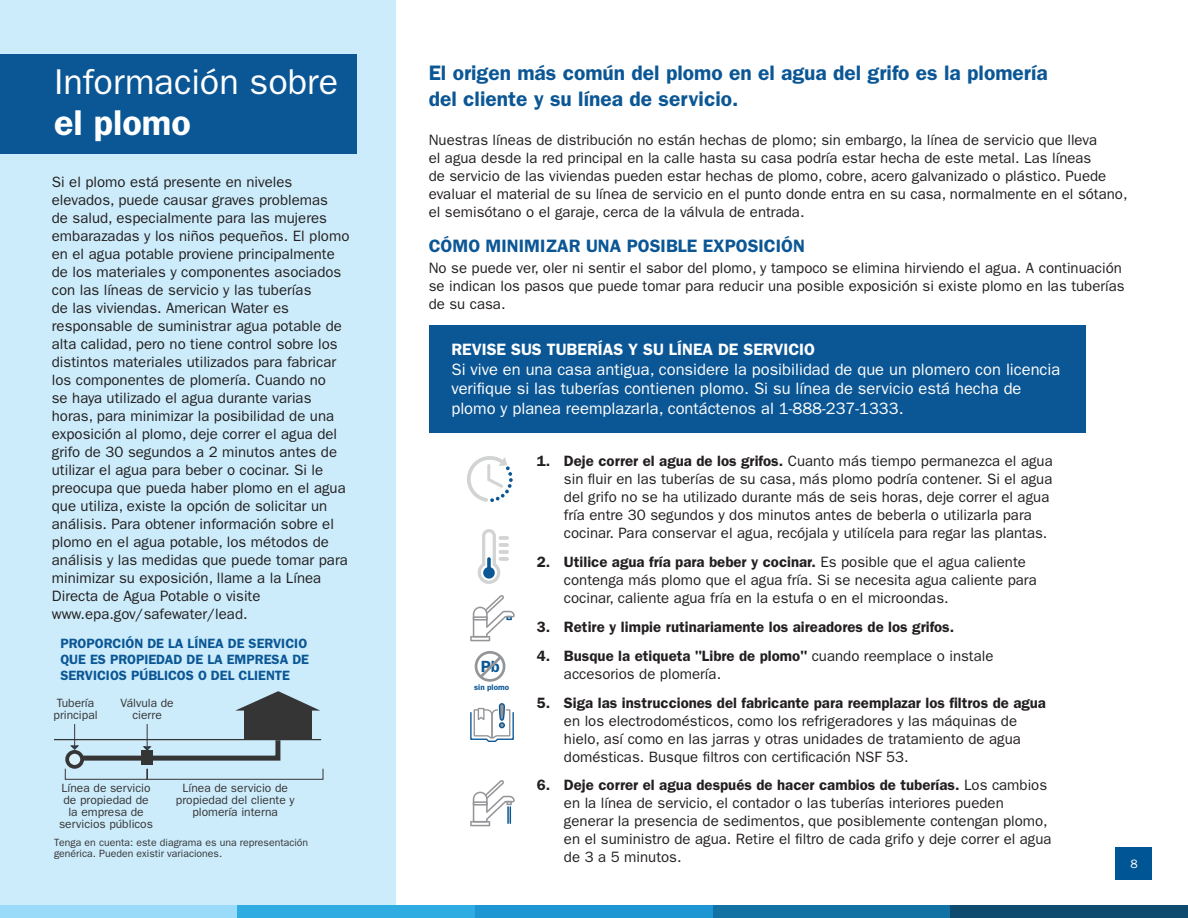
<style>
.page{position:relative;width:1188px;height:918px;background:#fff}
.page>*{position:absolute;margin:0;border:0;box-sizing:border-box;transform-origin:0 0}
.t1{font:36px "ITC Franklin Gothic Std";color:#fff}
.t2{font:600 36px "ITC Franklin Gothic Std";color:#fff}
.t3{font:600 21px/25.2px "ITC Franklin Gothic Std";color:#0b5795}
.t4{font:600 18px "ITC Franklin Gothic Std";color:#0b5795}
.t5{font:16.5px/19.8px "ITC Franklin Gothic Std";color:#fff}
.t6{font:600 16.5px "ITC Franklin Gothic Std";color:#fff}
.t7{font:600 16.2px "ITC Franklin Gothic Std";color:#0b5795}
.t8{font:15px/18px "ITC Franklin Gothic Std";color:#231f20}
.t9{font:600 15px "ITC Franklin Gothic Std";color:#231f20}
.t10{font:600 13.5px/16.2px "ITC Franklin Gothic Std";color:#0b5795}
.t11{font:12.15px "ITC Franklin Gothic Std";color:#fff}
.t12{font:12px/12px "ITC Franklin Gothic Std";color:#363536;text-align:center}
.t13{font:10.5px/10.6px "ITC Franklin Gothic Std";color:#363536}
.t14{font:600 8.1px "ITC Franklin Gothic Std";color:#0b5795}
.s1{font-weight:600}
</style>
<div class="page">
<div style="left:0;top:905px;width:238px;height:13px;background:#99dbf8"></div>
<div style="left:238px;top:905px;width:237px;height:13px;background:#2face2"></div>
<div style="left:475px;top:905px;width:238px;height:13px;background:#1e96d3"></div>
<div style="left:713px;top:905px;width:237px;height:13px;background:#1372a4"></div>
<div style="left:950px;top:905px;width:238px;height:13px;background:#0e4b6e"></div>
<div style="left:0;top:0;width:395px;height:905px;background:#ccecfb"></div>
<div style="left:244px;top:708px;width:68px;height:32px;background:#363536"></div>
<svg style="left:235px;top:691px;width:85px;height:20px"></svg>
<div style="left:65px;top:750px;width:19px;height:19px;border:4px solid #363536;border-radius:50%"></div>
<hr style="left:54px;top:739px;width:267px;height:1px;background:#363536">
<div style="left:141px;top:750px;width:12px;height:15px;background:#363536"></div>
<svg style="left:70px;top:724px;width:213px;height:39px"></svg>
<div style="left:65px;top:768px;width:82px;height:12px;border:1px solid #363536"></div>
<div style="left:147px;top:768px;width:176px;height:12px;border:1px solid #363536"></div>
<div style="left:0;top:54px;width:356px;height:99px;background:#0b5795"></div>
<div style="left:475px;top:651px;width:30px;height:31px;border:3px solid #939598;border-radius:50%"></div>
<svg style="left:476px;top:653px;width:28px;height:28px"></svg>
<svg style="left:467px;top:456px;width:46px;height:46px"></svg>
<div style="left:499px;top:536px;width:10px;height:4px;border:1px solid #d2d3d3"></div>
<div style="left:499px;top:543px;width:10px;height:4px;border:1px solid #d2d3d3"></div>
<div style="left:499px;top:550px;width:10px;height:4px;border:1px solid #d2d3d3"></div>
<svg style="left:477px;top:529px;width:31px;height:55px"></svg>
<div style="left:499px;top:557px;width:10px;height:4px;border:1px solid #d2d3d3"></div>
<svg style="left:470px;top:595px;width:45px;height:46px"></svg>
<svg style="left:470px;top:780px;width:45px;height:46px"></svg>
<svg style="left:470px;top:703px;width:44px;height:39px"></svg>
<div style="left:429px;top:325px;width:656px;height:108px;background:#0b5795"></div>
<div style="left:1116px;top:848px;width:36px;height:32px;background:#005594"></div>
<h1 class="t1" style="left:54px;top:62px;width:286px">Información sobre</h1>
<h1 class="t2" style="left:54px;top:101px;width:138px">el plomo</h1>
<p class="t8" style="left:52px;top:173px;width:299px">Si el plomo está presente en niveles elevados, puede causar graves problemas<br>de salud, especialmente para las mujeres embarazadas y los niños pequeños. El plomo en el agua potable proviene principalmente de los materiales y componentes asociados con las líneas de servicio y las tuberías<br>de las viviendas. American Water es responsable de suministrar agua potable de alta calidad, pero no tiene control sobre los distintos materiales utilizados para fabricar los componentes de plomería. Cuando no<br>se haya utilizado el agua durante varias horas, para minimizar la posibilidad de una exposición al plomo, deje correr el agua del grifo de 30 segundos a 2 minutos antes de utilizar el agua para beber o cocinar. Si le preocupa que pueda haber plomo en el agua que utiliza, existe la opción de solicitar un análisis. Para obtener información sobre el plomo en el agua potable, los métodos de análisis y las medidas que puede tomar para minimizar su exposición, llame a la Línea Directa de Agua Potable o visite www.epa.gov/safewater/lead.</p>
<p class="t10" style="left:60px;top:635px;width:250px">PROPORCIÓN DE LA LÍNEA DE SERVICIO<br>QUE ES PROPIEDAD DE LA EMPRESA DE<br>SERVICIOS PÚBLICOS O DEL CLIENTE</p>
<p class="t12" style="left:121px;top:697px;width:55px">Válvula de cierre</p>
<p class="t12" style="left:54px;top:697px;width:46px;text-align:left">Tubería principal</p>
<p class="t12" style="left:59px;top:782px;width:95px">Línea de servicio de propiedad de la empresa de servicios públicos</p>
<p class="t12" style="left:176px;top:782px;width:120px">Línea de servicio de propiedad del cliente y plomería interna</p>
<p class="t13" style="left:54px;top:838px;width:256px">Tenga en cuenta: este diagrama es una representación genérica. Pueden existir variaciones.</p>
<h2 class="t3" style="left:429px;top:61px;width:621px">El origen más común del plomo en el agua del grifo es la plomería del cliente y su línea de servicio.</h2>
<p class="t8" style="left:429px;top:131px;width:700px">Nuestras líneas de distribución no están hechas de plomo; sin embargo, la línea de servicio que lleva<br>el agua desde la red principal en la calle hasta su casa podría estar hecha de este metal. Las líneas<br>de servicio de las viviendas pueden estar hechas de plomo, cobre, acero galvanizado o plástico. Puede evaluar el material de su línea de servicio en el punto donde entra en su casa, normalmente en el sótano, el semisótano o el garaje, cerca de la válvula de entrada.</p>
<p class="t4" style="left:429px;top:235px;width:378px">CÓMO MINIMIZAR UNA POSIBLE EXPOSICIÓN</p>
<p class="t8" style="left:429px;top:259px;width:698px">No se puede ver, oler ni sentir el sabor del plomo, y tampoco se elimina hirviendo el agua. A continuación se indican los pasos que puede tomar para reducir una posible exposición si existe plomo en las tuberías de su casa.</p>
<p class="t6" style="left:451px;top:339px;width:365px">REVISE SUS TUBERÍAS Y SU LÍNEA DE SERVICIO</p>
<p class="t5" style="left:451px;top:359px;width:611px">Si vive en una casa antigua, considere la posibilidad de que un plomero con licencia verifique si las tuberías contienen plomo. Si su línea de servicio está hecha de plomo y planea reemplazarla, contáctenos al 1-888-237-1333.</p>
<p class="t7" style="left:481px;top:657px;width:20px">Pb</p>
<p class="t14" style="left:474px;top:683px;width:36px">sin plomo</p>
<p class="t8" style="left:564px;top:452px;width:490px;text-indent:-27px"><span class="s1">1. Deje correr el agua de los grifos.</span> Cuanto más tiempo permanezca el agua sin fluir en las tuberías de su casa, más plomo podría contener. Si el agua del grifo no se ha utilizado durante más de seis horas, deje correr el agua fría entre 30 segundos y dos minutos antes de beberla o utilizarla para cocinar. Para conservar el agua, recójala y utilícela para regar las plantas.</p>
<p class="t8" style="left:564px;top:553px;width:474px;text-indent:-27px"><span class="s1">2. Utilice agua fría para beber y cocinar.</span> Es posible que el agua caliente contenga más plomo que el agua fría. Si se necesita agua caliente para cocinar, caliente agua fría en la estufa o en el microondas.</p>
<p class="t9" style="left:537px;top:618px;width:419px">3. Retire y limpie rutinariamente los aireadores de los grifos.</p>
<p class="t8" style="left:564px;top:647px;width:431px;text-indent:-27px"><span class="s1">4. Busque la etiqueta "Libre de plomo"</span> cuando reemplace o instale accesorios de plomería.</p>
<p class="t9" style="left:537px;top:694px;width:511px">5. Siga las instrucciones del fabricante para reemplazar los filtros de agua</p>
<p class="t8" style="left:564px;top:712px;width:458px">en los electrodomésticos, como los refrigeradores y las máquinas de hielo, así como en las jarras y otras unidades de tratamiento de agua domésticas. Busque filtros con certificación NSF 53.</p>
<p class="t8" style="left:564px;top:776px;width:489px;text-indent:-27px"><span class="s1">6. Deje correr el agua después de hacer cambios de tuberías.</span> Los cambios en la línea de servicio, el contador o las tuberías interiores pueden generar la presencia de sedimentos, que posiblemente contengan plomo, en el suministro de agua. Retire el filtro de cada grifo y deje correr el agua de 3 a 5 minutos.</p>
<p class="t11" style="left:1130px;top:857px;width:9px">8</p>
</div>
